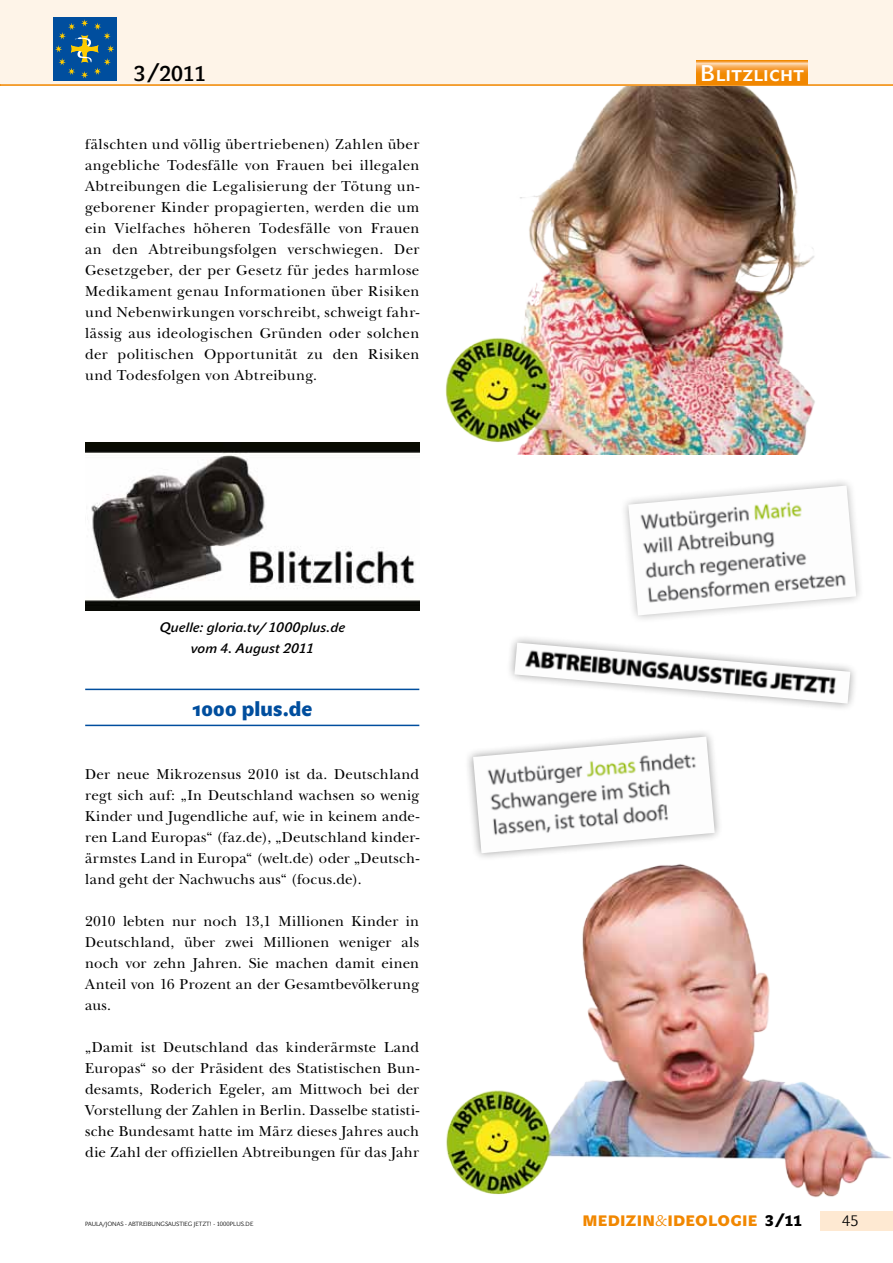
<style>
.page{position:relative;width:893px;height:1263px;background:#fff}
.page>*{position:absolute;margin:0;border:0;box-sizing:border-box;transform-origin:0 0}
.t1{font:22.5px "John Sans Medium Pro";letter-spacing:.02em;color:#fff}
.t2{font:21px "John Sans Black Pro";letter-spacing:.01em;color:#004e9e}
.t3{font:21px "John Sans Medium Pro";color:#000}
.t4{font:15px/21px "New Baskerville Std";letter-spacing:.015em;color:#000;text-align:justify}
.t5{font:15px "John Sans Black Pro";letter-spacing:.015em;color:#f18700}
.t6{font:15px "John Sans Lite Pro";color:#000}
.t7{font:italic 13.5px/21px "John Sans Medium Pro";letter-spacing:.01em;color:#000;text-align:center}
.t8{font:6px "John Sans Lite Pro";color:#000}
.s1{font-family:"John Sans Lite Pro"}
.s2{color:#000}
</style>
<div class="page">
<div style="left:1px;top:0;width:892px;height:86px;background:#fef4e8"></div>
<div style="left:820px;top:1211px;width:73px;height:19px;background:#fee9d2"></div>
<hr style="left:0;top:0;width:1px;height:86px;background:#fef4e8">
<hr style="left:0;top:84px;width:893px;height:2px;background:#f18700">
<img style="left:445px;top:87px;width:370px;height:368px">
<img style="left:85px;top:443px;width:334px;height:168px">
<hr style="left:85px;top:689px;width:334px;height:1px;background:#004e9e">
<hr style="left:85px;top:725px;width:334px;height:1px;background:#004e9e">
<div style="left:53px;top:17px;width:63px;height:63px;background:#004e9e"></div>
<svg style="left:55px;top:19px;width:59px;height:59px"></svg>
<svg style="left:696px;top:61px;width:112px;height:23px;background:#f49a2a"></svg>
<div style="left:619px;top:477px;width:246px;height:147px;background:#000;opacity:.3"></div>
<img style="left:628px;top:486px;width:228px;height:129px">
<div style="left:505px;top:634px;width:354px;height:78px;background:#000;opacity:.4"></div>
<img style="left:514px;top:643px;width:336px;height:60px">
<div style="left:464px;top:727px;width:259px;height:135px;background:#000;opacity:.4"></div>
<img style="left:473px;top:736px;width:242px;height:106px">
<img style="left:446px;top:842px;width:445px;height:355px">
<h2 class="t3" style="left:134px;top:61px;width:74px">3/2011</h2>
<h1 class="t1" style="left:700px;top:60px;width:105px">Blitzlicht</h1>
<p class="t4" style="left:85px;top:133px;width:336px">fälschten und völlig übertriebenen) Zahlen über angebliche Todesfälle von Frauen bei illegalen Abtreibungen die Legalisierung der Tötung un&shy;geborener Kinder propagierten, werden die um ein Vielfaches höheren Todesfälle von Frauen an den Abtreibungsfolgen verschwiegen. Der Gesetzgeber, der per Gesetz für jedes harmlose Medikament genau Informationen über Risiken und Nebenwirkungen vorschreibt, schweigt fahr&shy;lässig aus ideologischen Gründen oder solchen der politischen Opportunität zu den Risiken und Todesfolgen von Abtreibung.</p>
<p class="t7" style="left:159px;top:617px;width:187px">Quelle: gloria.tv/ 1000plus.de vom 4. August 2011</p>
<h2 class="t2" style="left:192px;top:696px;width:121px">1000 PLUS.DE</h2>
<p class="t4" style="left:85px;top:763px;width:336px">Der neue Mikrozensus 2010 ist da. Deutschland regt sich auf: „In Deutschland wachsen so wenig Kinder und Jugendliche auf, wie in keinem ande&shy;ren Land Europas“ (faz.de), „Deutschland kinder&shy;ärmstes Land in Europa“ (welt.de) oder „Deutsch&shy;land geht der Nachwuchs aus“ (focus.de).</p>
<p class="t4" style="left:85px;top:910px;width:336px">2010 lebten nur noch 13,1 Millionen Kinder in Deutschland, über zwei Millionen weniger als noch vor zehn Jahren. Sie machen damit einen Anteil von 16 Prozent an der Gesamtbevölkerung aus.</p>
<p class="t4" style="left:85px;top:1036px;width:336px">„Damit ist Deutschland das kinderärmste Land Europas“ so der Präsident des Statistischen Bun&shy;desamts, Roderich Egeler, am Mittwoch bei der Vorstellung der Zahlen in Berlin. Dasselbe statisti&shy;sche Bundesamt hatte im März dieses Jahres auch die Zahl der offiziellen Abtreibungen für das Jahr</p>
<p class="t8" style="left:85px;top:1220px;width:170px">PAULA/JONAS - ABTREIBUNGSAUSTIEG JETZT! - 1000PLUS.DE</p>
<p class="t5" style="left:582px;top:1212px;width:221px">MEDIZIN<span class="s1">&amp;</span>I DEOLOGIE <span class="s2">3/11</span></p>
<p class="t6" style="left:842px;top:1212px;width:18px">45</p>
</div>
